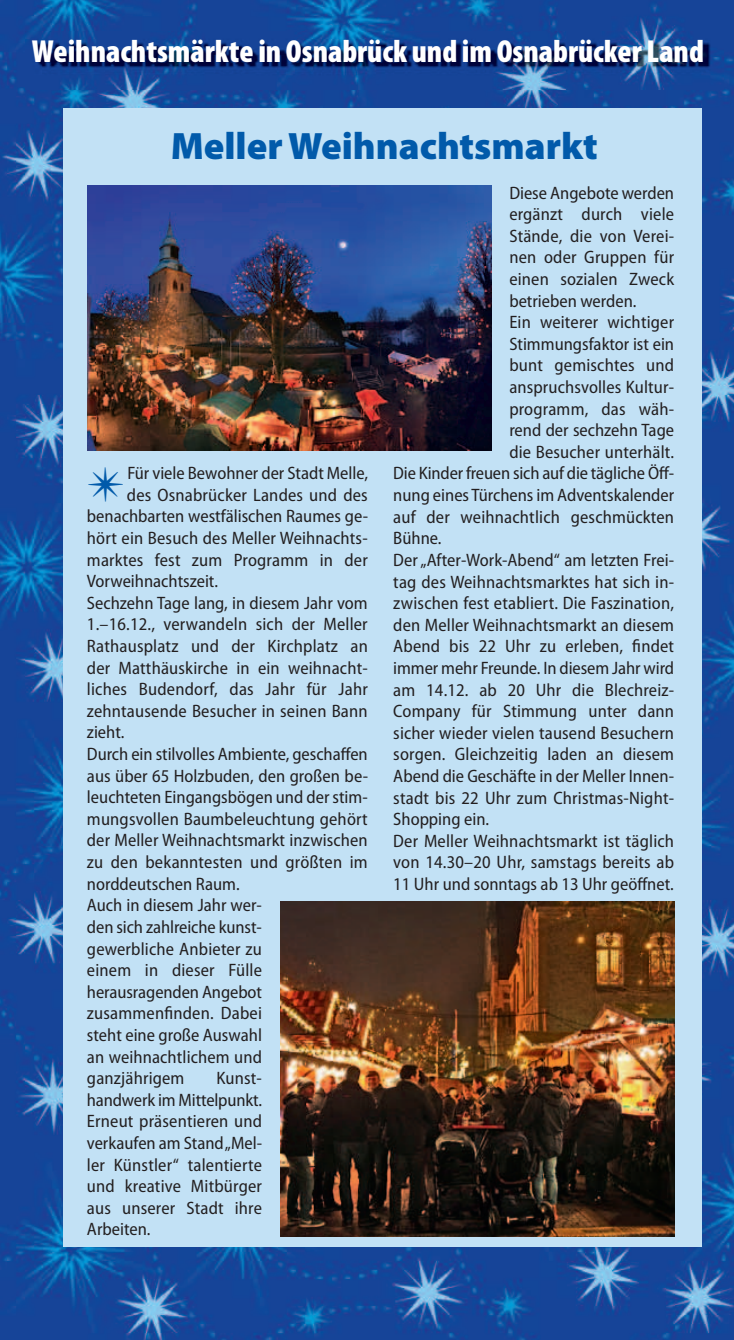
<style>
.page{position:relative;width:734px;height:1340px;background:#fff}
.page>*{position:absolute;margin:0;border:0;box-sizing:border-box;transform-origin:0 0}
.t1{font:900 38.25px "Myriad Pro";color:#015aaa}
.t2{font:900 condensed 31.95px "Myriad Pro";color:#fff}
.t3{font:semi-condensed 18px/21.6px "Myriad Pro";letter-spacing:.01em;color:#231f20;text-align:justify}
.t4{font:semi-condensed 18px "Myriad Pro";letter-spacing:-.01em;color:#231f20}
</style>
<div class="page">
<img style="left:0;top:0;width:733px;height:1339px">
<img style="left:25px;top:31px;width:698px;height:59px">
<div style="left:64px;top:108px;width:638px;height:1139px;background:#c2e1f5"></div>
<img style="left:87px;top:185px;width:404px;height:266px">
<img style="left:280px;top:901px;width:394px;height:335px">
<p class="t2" style="left:32px;top:40px;width:673px">Weihnachtsmärkte in Osnabrück und im Osnabrücker Land</p>
<p class="t1" style="left:171px;top:132px;width:428px">Meller Weihnachtsmarkt</p>
<p class="t3" style="left:127px;top:464px;width:242px">Für viele Bewohner der Stadt Melle,</p>
<p class="t3" style="left:127px;top:485px;width:242px">des Osnabrücker Landes und des</p>
<p class="t3" style="left:87px;top:507px;width:283px">benachbarten westfälischen Raumes ge-</p>
<p class="t3" style="left:87px;top:528px;width:282px">hört ein Besuch des Meller Weihnachts-</p>
<p class="t3" style="left:87px;top:550px;width:282px">marktes fest zum Programm in der</p>
<p class="t3" style="left:87px;top:572px;width:133px">Vorweihnachtszeit.</p>
<p class="t3" style="left:87px;top:593px;width:282px">Sechzehn Tage lang, in diesem Jahr vom</p>
<p class="t3" style="left:87px;top:615px;width:282px">1.–16.12., verwandeln sich der Meller</p>
<p class="t3" style="left:87px;top:636px;width:282px">Rathausplatz und der Kirchplatz an</p>
<p class="t3" style="left:87px;top:658px;width:282px">der Matthäuskirche in ein weihnacht -</p>
<p class="t3" style="left:87px;top:680px;width:282px">liches Budendorf, das Jahr für Jahr</p>
<p class="t3" style="left:87px;top:701px;width:282px">zehntausende Besucher in seinen Bann</p>
<p class="t3" style="left:87px;top:723px;width:39px">zieht.</p>
<p class="t3" style="left:87px;top:744px;width:282px">Durch ein stilvolles Ambiente, geschaffen</p>
<p class="t3" style="left:87px;top:766px;width:282px">aus über 65 Holzbuden, den großen be-</p>
<p class="t3" style="left:87px;top:788px;width:282px">leuchteten Eingangsbögen und der stim-</p>
<p class="t3" style="left:87px;top:809px;width:282px">mungsvollen Baumbeleuchtung gehört</p>
<p class="t3" style="left:87px;top:831px;width:282px">der Meller Weihnachtsmarkt inzwischen</p>
<p class="t3" style="left:87px;top:852px;width:282px">zu den bekanntesten und größten im</p>
<p class="t3" style="left:87px;top:874px;width:154px">norddeutschen Raum.</p>
<p class="t3" style="left:87px;top:896px;width:176px">Auch in diesem Jahr wer-</p>
<p class="t3" style="left:87px;top:917px;width:176px">den sich zahl reiche kunst-</p>
<p class="t3" style="left:87px;top:939px;width:176px">gewerbliche Anbieter zu</p>
<p class="t3" style="left:87px;top:960px;width:176px">einem in dieser Fülle</p>
<p class="t3" style="left:87px;top:982px;width:176px">herausragenden Angebot</p>
<p class="t3" style="left:87px;top:1004px;width:176px">zusammenfinden. Dabei</p>
<p class="t3" style="left:87px;top:1025px;width:176px">steht eine große Auswahl</p>
<p class="t3" style="left:87px;top:1047px;width:176px">an weihnachtlichem und</p>
<p class="t3" style="left:87px;top:1068px;width:99px">ganzjährigem</p>
<p class="t3" style="left:87px;top:1068px;width:176px;text-indent:129px">Kunst&shy;handwerk im Mittelpunkt.<br>Erneut präsentieren und verkaufen am Stand „Mel&shy;ler Künstler“ talentierte und kreative Mitbürger aus unserer Stadt ihre Arbeiten.</p>
<p class="t3" style="left:509px;top:183px;width:166px">Diese Angebote werden</p>
<p class="t3" style="left:509px;top:205px;width:166px">ergänzt durch viele</p>
<p class="t3" style="left:509px;top:226px;width:166px">Stände, die von Verei-</p>
<p class="t3" style="left:509px;top:248px;width:166px">nen oder Gruppen für</p>
<p class="t3" style="left:509px;top:270px;width:166px">einen sozialen Zweck</p>
<p class="t3" style="left:509px;top:291px;width:129px">betrieben werden.</p>
<p class="t3" style="left:509px;top:313px;width:166px">Ein weiterer wichtiger</p>
<p class="t3" style="left:509px;top:334px;width:166px">Stimmungsfaktor ist ein</p>
<p class="t3" style="left:509px;top:356px;width:166px">bunt gemischtes und</p>
<p class="t3" style="left:509px;top:378px;width:166px">anspruchsvolles Kultur-</p>
<p class="t3" style="left:509px;top:399px;width:166px">programm, das wäh-</p>
<p class="t3" style="left:509px;top:421px;width:166px">rend der sechzehn Tage</p>
<p class="t3" style="left:509px;top:442px;width:166px">die Besucher unterhält.</p>
<p class="t4" style="left:393px;top:467px;width:282px">Die Kinder freuen sich auf die tägliche Öff-</p>
<p class="t3" style="left:393px;top:486px;width:282px">nung eines Türchens im Adventskalender</p>
<p class="t3" style="left:393px;top:507px;width:282px">auf der weihnachtlich geschmückten</p>
<p class="t3" style="left:393px;top:529px;width:50px">Bühne.</p>
<p class="t3" style="left:393px;top:550px;width:282px">Der „After-Work-Abend“ am letzten Frei-</p>
<p class="t3" style="left:393px;top:572px;width:282px">tag des Weihnachtsmarktes hat sich in-</p>
<p class="t3" style="left:393px;top:594px;width:282px">zwischen fest etabliert. Die Faszination,</p>
<p class="t3" style="left:393px;top:615px;width:282px">den Meller Weihnachtsmarkt an diesem</p>
<p class="t3" style="left:393px;top:637px;width:282px">Abend bis 22 Uhr zu erleben, findet</p>
<p class="t3" style="left:393px;top:658px;width:282px">immer mehr Freunde. In diesem Jahr wird</p>
<p class="t3" style="left:393px;top:680px;width:282px">am 14.12. ab 20 Uhr die Blechreiz-</p>
<p class="t3" style="left:393px;top:702px;width:282px">Company für Stimmung unter dann</p>
<p class="t3" style="left:393px;top:723px;width:282px">sicher wieder vielen tausend Besuchern</p>
<p class="t3" style="left:393px;top:745px;width:282px">sorgen. Gleichzeitig laden an diesem</p>
<p class="t3" style="left:393px;top:766px;width:282px">Abend die Geschäfte in der Meller Innen-</p>
<p class="t3" style="left:393px;top:788px;width:282px">stadt bis 22 Uhr zum Christmas-Night-</p>
<p class="t3" style="left:393px;top:810px;width:97px">Shopping ein.</p>
<p class="t3" style="left:393px;top:831px;width:282px">Der Meller Weihnachtsmarkt ist täglich</p>
<p class="t3" style="left:393px;top:853px;width:282px">von 14.30–20 Uhr, samstags bereits ab</p>
<p class="t3" style="left:393px;top:874px;width:282px">11 Uhr und sonntags ab 13 Uhr geöffnet.</p>
</div>
